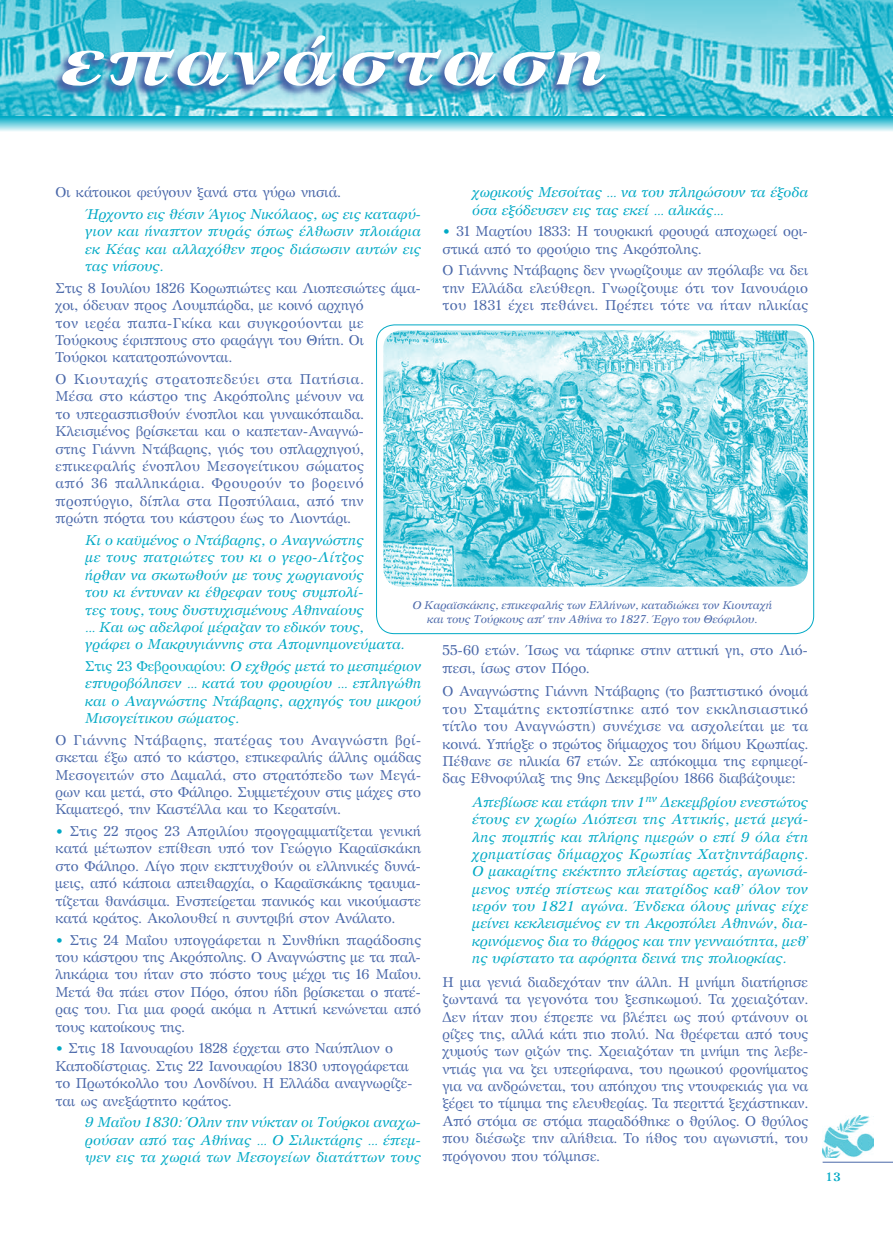
<style>
.page{position:relative;width:893px;height:1234px;background:#fff}
.page>*{position:absolute;margin:0;border:0;box-sizing:border-box;transform-origin:0 0}
.t1{font:italic 700 67.5px "GFS Artemisia";letter-spacing:.025em;color:#fff;scale:1.25 1}
.t2{font:14.25px/17.4px "GFS Artemisia";color:#4967a9;text-align:justify}
.t3{font:italic 14.25px/17.4px "GFS Artemisia";color:#00a9c5;text-align:justify}
.t4{font:700 12px "GFS Artemisia";color:#00a9c5}
.t5{font:italic 11.25px/13.5px "GFS Artemisia";color:#4967a9;text-align:center}
.s1{font-style:normal}
.s2{color:#00a9c5}
</style>
<div class="page">
<hr style="left:823px;top:1161px;width:70px;height:1px;background:#4967a9">
<svg style="left:0;top:0;width:893px;height:116px"></svg>
<img style="left:822px;top:1115px;width:52px;height:42px">
<svg style="left:0;top:116px;width:893px;height:15px"></svg>
<div style="left:376px;top:324px;width:438px;height:310px;border:1px solid #00a9c5;border-radius:18px"></div>
<img style="left:383px;top:330px;width:425px;height:256px">
<svg style="left:0;top:34px;width:607px;height:77px"></svg>
<h1 class="t1" style="left:60px;top:9px;width:439px">επανάσταση</h1>
<p class="t2" style="left:55px;top:183px;width:287px">Οι κάτοικοι φεύγουν ξανά στα γύρω νησιά.</p>
<p class="t3" style="left:85px;top:204px;width:338px">Ήρχοντο εις θέσιν Άγιος Νικόλαος, ως εις καταφύ&shy;γιον και ήναπτον πυράς όπως έλθωσιν πλοιάρια εκ Κέας και αλλαχόθεν προς διάσωσιν αυτών εις τας νήσους.</p>
<p class="t2" style="left:55px;top:278px;width:367px;text-align:left">Στις 8 Ιουλίου 1826 Κορωπιώτες και Λιοπεσιώτες άμα&shy;χοι, όδευαν προς Λουμπάρδα, με κοινό αρχηγό<br>τον ιερέα παπα-Γκίκα και συγκρούονται με Τούρκους έφιππους στο φαράγγι του Θήτη. Οι<br>Τούρκοι κατατροπώνονται.</p>
<p class="t2" style="left:55px;top:370px;width:310px">Ο Κιουταχής στρατοπεδεύει στα Πατήσια.<br>Μέσα στο κάστρο της Ακρόπολης μένουν να το υπερασπισθούν ένοπλοι και γυναικόπαιδα.<br>Κλεισμένος βρίσκεται και ο καπεταν-Αναγνώ&shy;στης Γιάννη Ντάβαρης, γιός του οπλαρχηγού, επικεφαλής ένοπλου Μεσογείτικου σώματος από 36 παλληκάρια. Φρουρούν το βορεινό προπύργιο, δίπλα στα Προπύλαια, από την πρώτη πόρτα του κάστρου έως το Λιοντάρι.</p>
<p class="t3" style="left:85px;top:530px;width:321px;text-align:left">Κι ο καϋμένος ο Ντάβαρης, ο Αναγνώστης<br>με τους πατριώτες του κι ο γερο-Λίτζος ήρθαν να σκωτωθούν με τους χωργιανούς<br>του κι έντυναν κι έθρεφαν τους συμπολί-<br>τες τους, τους δυστυχισμένους Αθηναίους<br>… Και ως αδελφοί μέραζαν το εδικόν τους, γράφει ο Μακρυγιάννης στα Απομνημονεύματα.</p>
<p class="t3" style="left:85px;top:656px;width:338px"><span class="s1">Στις 23 Φεβρουαρίου:</span> Ο εχθρός μετά το μεσημέριον επυροβόλησεν … κατά του φρουρίου … επληγώθη και ο Αναγνώστης Ντάβαρης, αρχηγός του μικρού Μισογείτικου σώματος.</p>
<p class="t2" style="left:55px;top:730px;width:367px">Ο Γιάννης Ντάβαρης, πατέρας του Αναγνώστη βρί&shy;σκεται έξω από το κάστρο, επικεφαλής άλλης ομάδας Μεσογειτών στο Δαμαλά, στο στρατόπεδο των Μεγά&shy;ρων και μετά, στο Φάληρο. Συμμετέχουν στις μάχες στο Καματερό, την Καστέλλα και το Κερατσίνι.</p>
<p class="t2" style="left:55px;top:821px;width:367px"><span class="s2">•</span> Στις 22 προς 23 Απριλίου προγραμματίζεται γενική κατά μέτωπον επίθεση υπό τον Γεώργιο Καραϊσκάκη στο Φάληρο. Λίγο πριν εκπτυχθούν οι ελληνικές δυνά&shy;μεις, από κάποια απειθαρχία, ο Καραϊσκάκης τραυμα&shy;τίζεται θανάσιμα. Ενσπείρεται πανικός και νικούμαστε κατά κράτος. Ακολουθεί η συντριβή στον Ανάλατο.</p>
<p class="t2" style="left:55px;top:930px;width:367px"><span class="s2">•</span> Στις 24 Μαΐου υπογράφεται η Συνθήκη παράδοσης του κάστρου της Ακρόπολης. Ο Αναγνώστης με τα παλ&shy;ληκάρια του ήταν στο πόστο τους μέχρι τις 16 Μαΐου.<br>Μετά θα πάει στον Πόρο, όπου ήδη βρίσκεται ο πατέ&shy;ρας του. Για μια φορά ακόμα η Αττική κενώνεται από τους κατοίκους της.</p>
<p class="t2" style="left:55px;top:1038px;width:359px;text-align:left"><span class="s2">•</span> Στις 18 Ιανουαρίου 1828 έρχεται στο Ναύπλιον ο Καποδίστριας. Στις 22 Ιανουαρίου 1830 υπογράφεται το Πρωτόκολλο του Λονδίνου. Η Ελλάδα αναγνωρίζε&shy;ται ως ανεξάρτητο κράτος.</p>
<p class="t3" style="left:85px;top:1112px;width:337px">9 Μαΐου 1830: Όλην την νύκταν οι Τούρκοι αναχω&shy;ρούσαν από τας Αθήνας … Ο Σιλικτάρης … έπεμ&shy;ψεν εις τα χωριά των Μεσογείων διατάττων τους</p>
<p class="t3" style="left:472px;top:183px;width:337px">χωρικούς Μεσοίτας … να του πληρώσουν τα έξοδα όσα εξόδευσεν εις τας εκεί … αλικάς…</p>
<p class="t2" style="left:442px;top:222px;width:367px"><span class="s2">•</span> 31 Μαρτίου 1833: Η τουρκική φρουρά αποχωρεί ορι&shy;στικά από το φρούριο της Ακρόπολης.</p>
<p class="t2" style="left:442px;top:261px;width:367px">Ο Γιάννης Ντάβαρης δεν γνωρίζουμε αν πρόλαβε να δει την Ελλάδα ελεύθερη. Γνωρίζουμε ότι τον Ιανουάριο του 1831 έχει πεθάνει. Πρέπει τότε να ήταν ηλικίας</p>
<p class="t5" style="left:412px;top:598px;width:361px">Ο Καραϊσκάκης, επικεφαλής των Ελλήνων, καταδιώκει τον Κιουταχή και τους Τούρκους απ' την Αθήνα το 1827. Έργο του Θεόφιλου.</p>
<p class="t2" style="left:442px;top:641px;width:367px">55-60 ετών. Ίσως να τάφηκε στην αττική γη, στο Λιό&shy;πεσι, ίσως στον Πόρο.</p>
<p class="t2" style="left:442px;top:682px;width:367px">Ο Αναγνώστης Γιάννη Ντάβαρης (το βαπτιστικό όνομά του Σταμάτης εκτοπίστηκε από τον εκκλησιαστικό τίτλο του Αναγνώστη) συνέχισε να ασχολείται με τα κοινά. Υπήρξε ο πρώτος δήμαρχος του δήμου Κρωπίας.<br>Πέθανε σε ηλικία 67 ετών. Σε απόκομμα της εφημερί&shy;δας Εθνοφύλαξ της 9ης Δεκεμβρίου 1866 διαβάζουμε:</p>
<p class="t3" style="left:472px;top:792px;width:338px">Απεβίωσε και ετάφη την 1<sup>ην</sup> Δεκεμβρίου ενεστώτος έτους εν χωρίω Λιόπεσι της Αττικής, μετά μεγά&shy;λης πομπής και πλήρης ημερών ο επί 9 όλα έτη χρηματίσας δήμαρχος Κρωπίας Χατζηντάβαρης.<br>Ο μακαρίτης εκέκτητο πλείστας αρετάς, αγωνισά&shy;μενος υπέρ πίστεως και πατρίδος καθ’ όλον τον ιερόν του 1821 αγώνα. Ένδεκα όλους μήνας είχε μείνει κεκλεισμένος εν τη Ακροπόλει Αθηνών, δια&shy;κρινόμενος δια το θάρρος και την γενναιότητα, μεθ’ ης υφίστατο τα αφόρητα δεινά της πολιορκίας.</p>
<p class="t2" style="left:442px;top:972px;width:367px">Η μια γενιά διαδεχόταν την άλλη. Η μνήμη διατήρησε ζωντανά τα γεγονότα του ξεσηκωμού. Τα χρειαζόταν.<br>Δεν ήταν που έπρεπε να βλέπει ως πού φτάνουν οι ρίζες της, αλλά κάτι πιο πολύ. Να θρέφεται από τους χυμούς των ριζών της. Χρειαζόταν τη μνήμη της λεβε&shy;ντιάς για να ζει υπερήφανα, του ηρωικού φρονήματος για να ανδρώνεται, του απόηχου της ντουφεκιάς για να ξέρει το τίμημα της ελευθερίας. Τα περιττά ξεχάστηκαν.<br>Από στόμα σε στόμα παραδόθηκε ο θρύλος. Ο θρύλος που διέσωζε την αλήθεια. Το ήθος του αγωνιστή, του πρόγονου που τόλμησε.</p>
<p class="t4" style="left:826px;top:1166px;width:17px">13</p>
</div>
